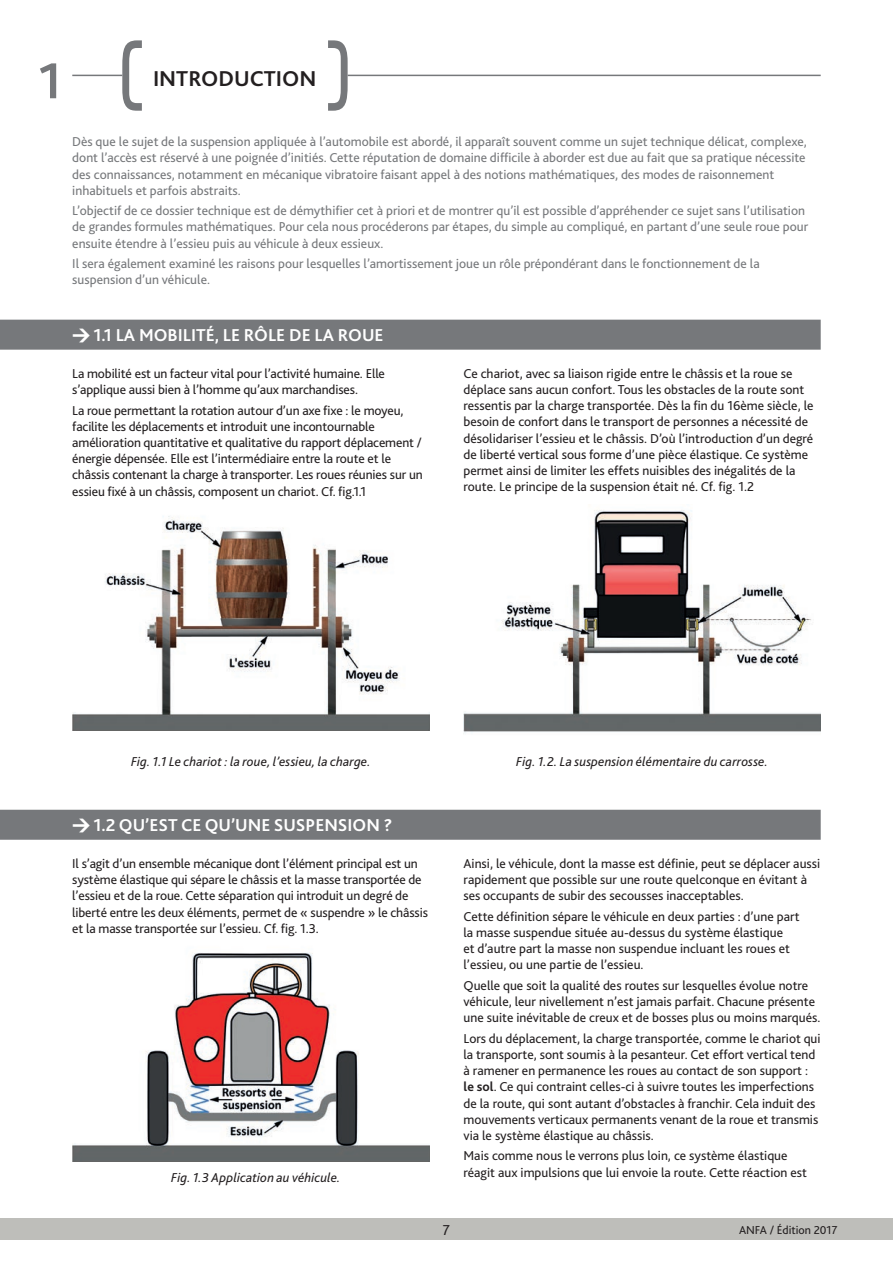
<style>
.page{position:relative;width:893px;height:1263px;background:#fff}
.page>*{position:absolute;margin:0;border:0;box-sizing:border-box;transform-origin:0 0}
.t1{font:700 52.5px "Bliss 2";color:#76787b}
.t2{font:700 22.5px "Bliss 2";color:#231f20}
.t3{font:700 18px "Bliss 2";color:#fff}
.t4{font:15px "Bliss 2";color:#231f20}
.t5{font:13.5px/16.2px "Bliss 2";color:#231f20}
.t6{font:13.5px/16.2px "Bliss 2";color:#76787b}
.t7{font:italic 13.5px "Bliss 2";letter-spacing:.005em;color:#231f20}
.t8{font:12px "Bliss 2";color:#231f20}
.s1{font-family:"DIN";font-weight:900}
.s2{font-weight:700}
</style>
<div class="page">
<div style="left:0;top:1218px;width:893px;height:21px;background:#bebeba"></div>
<hr style="left:72px;top:75px;width:50px;height:1px;background:#76787b">
<svg style="left:122px;top:40px;width:20px;height:71px"></svg>
<svg style="left:328px;top:40px;width:20px;height:71px"></svg>
<hr style="left:348px;top:75px;width:473px;height:1px;background:#76787b">
<img style="left:72px;top:952px;width:357px;height:210px">
<img style="left:72px;top:516px;width:357px;height:215px">
<div style="left:0;top:320px;width:821px;height:30px;background:#76787b"></div>
<img style="left:463px;top:510px;width:358px;height:224px">
<div style="left:0;top:810px;width:821px;height:30px;background:#76787b"></div>
<h1 class="t1" style="left:38px;top:48px;width:25px">1</h1>
<h2 class="t2" style="left:153px;top:65px;width:165px">INTRODUCTION</h2>
<p class="t6" style="left:72px;top:133px;width:736px">Dès que le sujet de la suspension appliquée à l’automobile est abordé, il apparaît souvent comme un sujet technique délicat, complexe, dont l’accès est réservé à une poignée d’initiés. Cette réputation de domaine difficile à aborder est due au fait que sa pratique nécessite des connaissances, notamment en mécanique vibratoire faisant appel à des notions mathématiques, des modes de raisonnement inhabituels et parfois abstraits.</p>
<p class="t6" style="left:72px;top:202px;width:737px">L’objectif de ce dossier technique est de démythifier cet à priori et de montrer qu’il est possible d’appréhender ce sujet sans l’utilisation de grandes formules mathématiques. Pour cela nous procéderons par étapes, du simple au compliqué, en partant d’une seule roue pour ensuite étendre à l’essieu puis au véhicule à deux essieux.</p>
<p class="t6" style="left:72px;top:255px;width:689px">Il sera également examiné les raisons pour lesquelles l’amortissement joue un rôle prépondérant dans le fonctionnement de la suspension d’un véhicule.</p>
<h3 class="t3" style="left:72px;top:324px;width:313px"><span class="s1">&gt;</span> 1.1 LA MOBILITÉ, LE RÔLE DE LA ROUE</h3>
<p class="t5" style="left:72px;top:365px;width:314px">La mobilité est un facteur vital pour l’activité humaine. Elle s’applique aussi bien à l’homme qu’aux marchandises.</p>
<p class="t5" style="left:72px;top:402px;width:352px">La roue permettant la rotation autour d’un axe fixe : le moyeu, facilite les déplacements et introduit une incontournable amélioration quantitative et qualitative du rapport déplacement / énergie dépensée. Elle est l’intermédiaire entre la route et le châssis contenant la charge à transporter. Les roues réunies sur un essieu fixé à un châssis, composent un chariot. Cf. fig.1.1</p>
<p class="t5" style="left:463px;top:365px;width:352px">Ce chariot, avec sa liaison rigide entre le châssis et la roue se déplace sans aucun confort. Tous les obstacles de la route sont ressentis par la charge transportée. Dès la fin du 16ème siècle, le besoin de confort dans le transport de personnes a nécessité de désolidariser l’essieu et le châssis. D’où l’introduction d’un degré de liberté vertical sous forme d’une pièce élastique. Ce système permet ainsi de limiter les effets nuisibles des inégalités de la route. Le principe de la suspension était né. Cf. fig. 1.2</p>
<p class="t7" style="left:131px;top:753px;width:241px">Fig. 1.1 Le chariot : la roue, l’essieu, la charge.</p>
<p class="t7" style="left:516px;top:753px;width:253px">Fig. 1.2. La suspension élémentaire du carrosse.</p>
<h3 class="t3" style="left:72px;top:814px;width:322px"><span class="s1">&gt;</span> 1.2 QU’EST CE QU’UNE SUSPENSION ?</h3>
<p class="t5" style="left:72px;top:855px;width:357px">Il s’agit d’un ensemble mécanique dont l’élément principal est un système élastique qui sépare le châssis et la masse transportée de l’essieu et de la roue. Cette séparation qui introduit un degré de liberté entre les deux éléments, permet de « suspendre » le châssis et la masse transportée sur l’essieu. Cf. fig. 1.3.</p>
<p class="t5" style="left:463px;top:855px;width:358px">Ainsi, le véhicule, dont la masse est définie, peut se déplacer aussi rapidement que possible sur une route quelconque en évitant à ses occupants de subir des secousses inacceptables.</p>
<p class="t5" style="left:463px;top:908px;width:338px">Cette définition sépare le véhicule en deux parties : d’une part la masse suspendue située au-dessus du système élastique<br>et d’autre part la masse non suspendue incluant les roues et l’essieu, ou une partie de l’essieu.</p>
<p class="t5" style="left:463px;top:977px;width:359px">Quelle que soit la qualité des routes sur lesquelles évolue notre véhicule, leur nivellement n’est jamais parfait. Chacune présente une suite inévitable de creux et de bosses plus ou moins marqués.</p>
<p class="t5" style="left:463px;top:1030px;width:359px">Lors du déplacement, la charge transportée, comme le chariot qui la transporte, sont soumis à la pesanteur. Cet effort vertical tend à ramener en permanence les roues au contact de son support : <span class="s2">le sol</span>. Ce qui contraint celles-ci à suivre toutes les imperfections de la route, qui sont autant d’obstacles à franchir. Cela induit des mouvements verticaux permanents venant de la roue et transmis via le système élastique au châssis.</p>
<p class="t5" style="left:463px;top:1147px;width:345px">Mais comme nous le verrons plus loin, ce système élastique réagit aux impulsions que lui envoie la route. Cette réaction est</p>
<p class="t7" style="left:171px;top:1169px;width:171px">Fig. 1.3 Application au véhicule.</p>
<p class="t4" style="left:443px;top:1221px;width:9px">7</p>
<p class="t8" style="left:739px;top:1223px;width:100px">ANFA / Édition 2017</p>
</div>
